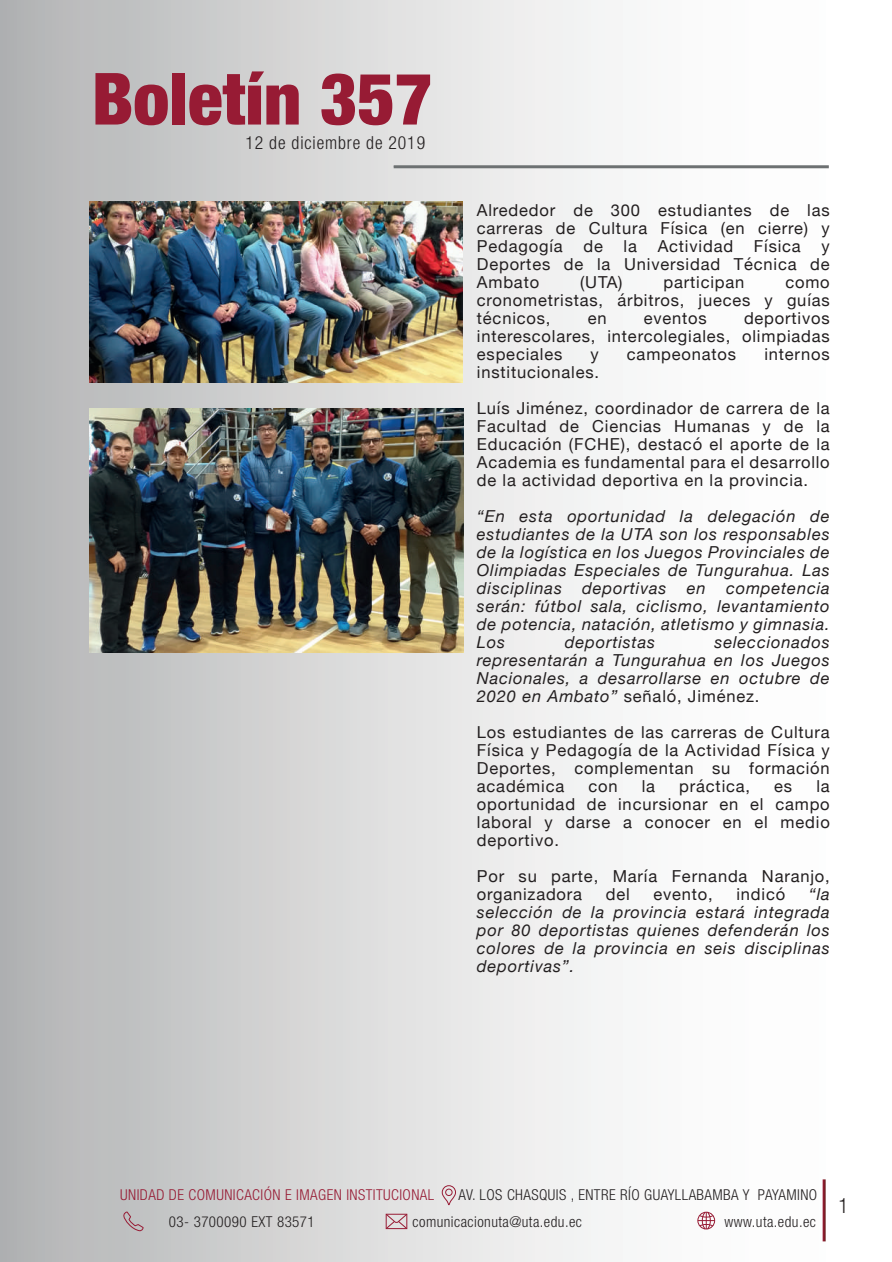
<style>
.page{position:relative;width:892px;height:1262px;background:#fff}
.page>*{position:absolute;margin:0;border:0;box-sizing:border-box;transform-origin:0 0}
.t1{font:900 condensed 72px "Helvetica Neue";color:#971b34}
.t2{font:300 condensed 21px "Helvetica Neue LT Pro";color:#231f20}
.t3{font:300 condensed 18px "Helvetica Neue LT Pro";letter-spacing:.05em;color:#231f20}
.t4{font:16.5px/18px "Helvetica Neue";letter-spacing:.05em;color:#231f20;text-align:justify}
.t5{font:italic 16.5px/18px "Helvetica Neue";letter-spacing:.05em;color:#231f20;text-align:justify}
.t6{font:300 condensed 15px "Helvetica Neue LT Pro";letter-spacing:.03em;color:#231f20}
.t7{font:300 condensed 15px "Helvetica Neue LT Pro";letter-spacing:.03em;color:#971b34}
.s1{font-style:normal}
</style>
<div class="page">
<div style="left:0;top:0;width:891px;height:1261px;background:linear-gradient(to right,#b7b8b8,#fff)"></div>
<hr style="left:393px;top:165px;width:435px;height:3px;background:#6d7172">
<hr style="left:822px;top:1179px;width:3px;height:62px;background:#fff">
<svg style="left:385px;top:1213px;width:22px;height:16px"></svg>
<svg style="left:123px;top:1210px;width:21px;height:21px"></svg>
<svg style="left:697px;top:1211px;width:17px;height:18px"></svg>
<svg style="left:441px;top:1184px;width:15px;height:21px"></svg>
<img style="left:89px;top:201px;width:373px;height:181px">
<img style="left:89px;top:409px;width:374px;height:243px">
<h1 class="t1" style="left:92px;top:40px;width:342px">Boletín 357</h1>
<p class="t3" style="left:245px;top:133px;width:181px">12 de diciembre de 2019</p>
<p class="t4" style="left:476px;top:202px;width:354px">Alrededor de 300 estudiantes de las carreras de Cultura Física (en cierre) y Pedagogía</p>
<p class="t4" style="left:583px;top:238px;width:21px">de</p>
<p class="t4" style="left:623px;top:238px;width:15px">la</p>
<p class="t4" style="left:657px;top:238px;width:77px">Actividad</p>
<p class="t4" style="left:753px;top:238px;width:48px">Física</p>
<p class="t4" style="left:476px;top:238px;width:354px;text-indent:344px">y Deportes de la Universidad Técnica de Ambato</p>
<p class="t4" style="left:580px;top:274px;width:44px">(UTA)</p>
<p class="t4" style="left:663px;top:274px;width:82px">participan</p>
<p class="t4" style="left:476px;top:274px;width:354px;text-indent:308px">como cronometristas, árbitros, jueces y guías técnicos,</p>
<p class="t4" style="left:476px;top:310px;width:354px;text-indent:267px">deportivos interescolares, intercolegiales, olimpiadas especiales</p>
<p class="t4" style="left:587px;top:310px;width:20px">en</p>
<p class="t4" style="left:643px;top:310px;width:65px">eventos</p>
<p class="t4" style="left:590px;top:346px;width:10px">y</p>
<p class="t4" style="left:626px;top:346px;width:111px">campeonatos</p>
<p class="t4" style="left:764px;top:346px;width:67px">internos</p>
<p class="t4" style="left:476px;top:355px;width:354px;line-height:36px">institucionales.<br>Luís Jiménez, coordinador de carrera de la</p>
<p class="t4" style="left:476px;top:418px;width:354px">Facultad de Ciencias Humanas y de la Educación (FCHE), destacó el aporte de la Academia es fundamental para el desarrollo de la actividad deportiva en la provincia.</p>
<p class="t5" style="left:476px;top:508px;width:354px">“En esta oportunidad la delegación de estudiantes de la UTA son los responsables de la logística en los Juegos Provinciales de Olimpiadas Especiales de Tungurahua. Las disciplinas deportivas en competencia serán: fútbol sala, ciclismo, levantamiento de potencia, natación, atletismo y gimnasia.<br>Los</p>
<p class="t5" style="left:476px;top:634px;width:354px;text-indent:238px">seleccionados representarán a Tungurahua en los Juegos Nacionales, a desarrollarse en octubre de 2020 en Ambato” <span class="s1">señaló, Jiménez.</span></p>
<p class="t4" style="left:476px;top:724px;width:354px">Los estudiantes de las carreras de Cultura Física y Pedagogía de la Actividad Física y Deportes, complementan su formación académica</p>
<p class="t5" style="left:564px;top:634px;width:92px">deportistas</p>
<p class="t4" style="left:588px;top:778px;width:31px">con</p>
<p class="t4" style="left:641px;top:778px;width:15px">la</p>
<p class="t4" style="left:679px;top:778px;width:72px">práctica,</p>
<p class="t4" style="left:774px;top:778px;width:19px">es</p>
<p class="t4" style="left:476px;top:778px;width:354px;text-indent:339px">la oportunidad de incursionar en el campo laboral y darse a conocer en el medio deportivo.</p>
<p class="t4" style="left:476px;top:868px;width:354px">Por su parte, María Fernanda Naranjo, organizadora</p>
<p class="t4" style="left:605px;top:886px;width:25px">del</p>
<p class="t4" style="left:653px;top:886px;width:61px">evento,</p>
<p class="t4" style="left:736px;top:886px;width:50px">indicó</p>
<p class="t5" style="left:476px;top:886px;width:354px;text-indent:332px">“la selección de la provincia estará integrada por 80 deportistas quienes defenderán los colores de la provincia en seis disciplinas deportivas”.</p>
<p class="t7" style="left:120px;top:1186px;width:315px">UNIDAD DE COMUNICACIÓN E IMAGEN INSTITUCIONAL</p>
<p class="t6" style="left:458px;top:1186px;width:360px">AV. LOS CHASQUIS , ENTRE RÍO GUAYLLABAMBA Y PAYAMINO</p>
<p class="t6" style="left:169px;top:1213px;width:147px">03- 3700090 EXT 83571</p>
<p class="t6" style="left:412px;top:1213px;width:171px">comunicacionuta@uta.edu.ec</p>
<p class="t6" style="left:724px;top:1213px;width:93px">www.uta.edu.ec</p>
<p class="t2" style="left:838px;top:1193px;width:12px">1</p>
</div>
